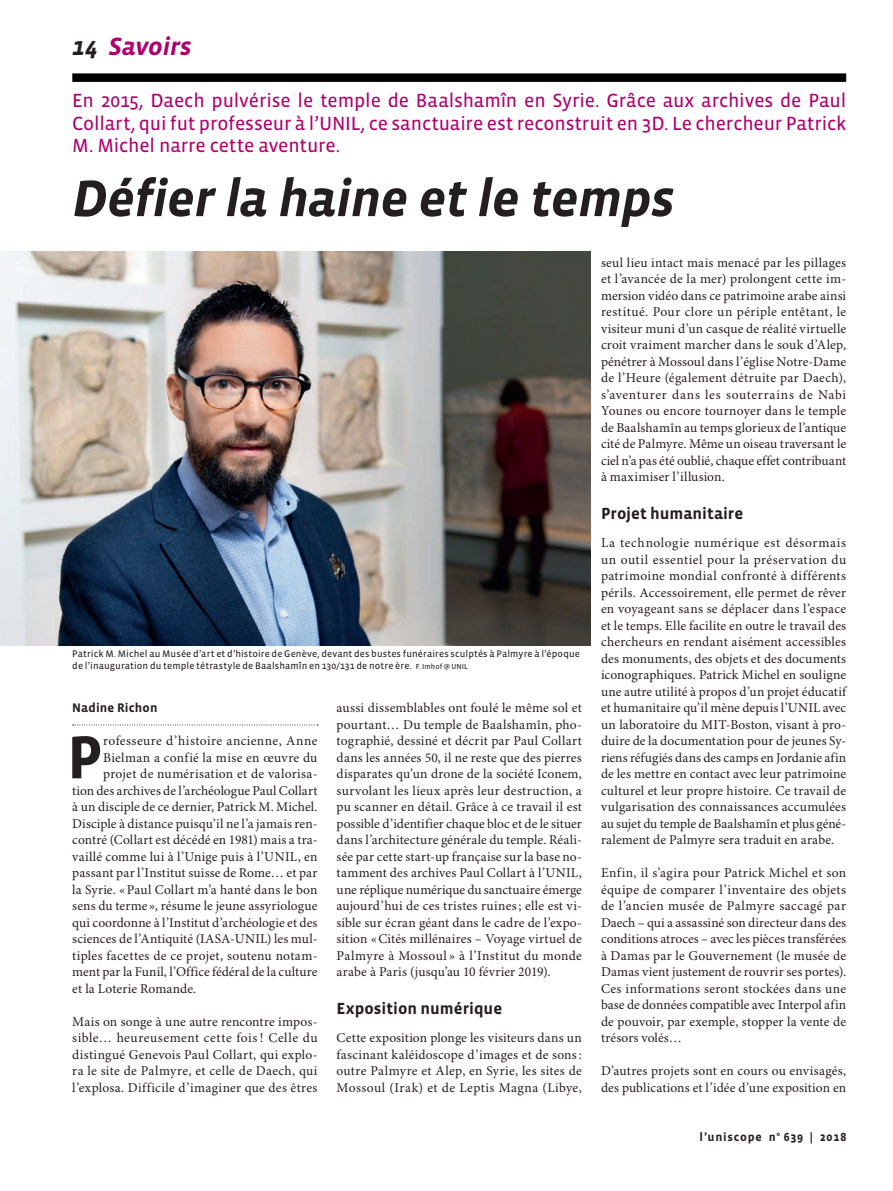
<style>
.page{position:relative;width:893px;height:1191px;background:#fff}
.page>*{position:absolute;margin:0;border:0;box-sizing:border-box;transform-origin:0 0}
.TEXTE_COURANT___LETT{font:700 62.1px "Vista Sans";color:#231f20}
.TITRE_ARTICLE{font:italic 700 52.5px "Vista Sans";letter-spacing:-.015em;color:#231f20}
.RUBRIQUE_HAUT_-_GAUC{font:italic 700 25.5px "Vista Sans";letter-spacing:-.005em;color:#af016e}
.CHAPEAU_ARTICLE{font:19.5px/22.5px "Vista Sans Reg";letter-spacing:-.005em;color:#af016e;text-align:justify}
.INTERTITRE{font:700 16.5px "Vista Sans";color:#231f20}
.TEXTE_COURANT{font:13.5px/16.5px "Minion Pro";letter-spacing:.015em;color:#231f20;text-align:justify}
.TEXTE_COURANT___LETT-2{font:13.5px "Minion Pro";letter-spacing:.01em;color:#231f20}
.TEXTE_COURANT___LETT-3{font:13.5px "Minion Pro";letter-spacing:.03em;color:#231f20}
.SIGNATURE_ARTICLE{font:700 12.75px "Vista Sans";letter-spacing:.01em;color:#231f20}
.t1{font:700 12px "Vista Sans";letter-spacing:.065em;color:#231f20}
.LEGENDES{font:9.75px/11.2px "Vista Sans Reg";letter-spacing:.01em;color:#231f20}
.s1{color:#231f20}
.s2{font-size:7.5px}
</style>
<div class="page">
<div style="left:72px;top:73px;width:774px;height:9px;background:#000"></div>
<svg style="left:73px;top:724px;width:245px;height:1px"></svg>
<img style="left:0;top:252px;width:591px;height:393px">
<p class="RUBRIQUE_HAUT_-_GAUC" style="left:72px;top:33px;width:121px"><span class="s1">14</span> Savoirs</p>
<p class="CHAPEAU_ARTICLE" style="left:72px;top:90px;width:775px">En 2015, Daech pulvérise le temple de Baalshamîn en Syrie. Grâce aux archives de Paul Collart, qui fut professeur à l’UNIL, ce sanctuaire est reconstruit en 3D. Le chercheur Patrick M. Michel narre cette aventure.</p>
<p class="TITRE_ARTICLE" style="left:72px;top:172px;width:604px">Défier la haine et le temps</p>
<p class="LEGENDES" style="left:72px;top:649px;width:509px">Patrick M. Michel au Musée d’art et d’histoire de Genève, devant des bustes funéraires sculptés à Palmyre à l’époque de l’inauguration du temple tétrastyle de Baalshamîn en 130/131 de notre ère. <span class="s2">F. Imhof @ UNIL</span></p>
<p class="SIGNATURE_ARTICLE" style="left:72px;top:701px;width:87px">Nadine Richon</p>
<p class="TEXTE_COURANT___LETT" style="left:67px;top:726px;width:38px">P</p>
<p class="TEXTE_COURANT___LETT-3" style="left:103px;top:733px;width:216px">rofesseure d’histoire ancienne, Anne</p>
<p class="TEXTE_COURANT___LETT-2" style="left:103px;top:749px;width:216px">Bielman a confié la mise en œuvre du</p>
<p class="TEXTE_COURANT___LETT-2" style="left:103px;top:766px;width:216px">projet de numérisation et de valorisa-</p>
<p class="TEXTE_COURANT___LETT-2" style="left:72px;top:782px;width:247px">tion des archives de l’archéologue Paul Collart</p>
<p class="TEXTE_COURANT___LETT-2" style="left:72px;top:799px;width:247px">à un disciple de ce dernier, Patrick M. Michel.</p>
<p class="TEXTE_COURANT___LETT-2" style="left:72px;top:815px;width:247px">Disciple à distance puisqu’il ne l’a jamais ren-</p>
<p class="TEXTE_COURANT___LETT-2" style="left:72px;top:832px;width:247px">contré (Collart est décédé en 1981) mais a tra-</p>
<p class="TEXTE_COURANT___LETT-2" style="left:72px;top:848px;width:247px">vaillé comme lui à l’Unige puis à l’UNIL, en</p>
<p class="TEXTE_COURANT___LETT-2" style="left:72px;top:865px;width:247px">passant par l’Institut suisse de Rome… et par</p>
<p class="TEXTE_COURANT___LETT-2" style="left:72px;top:881px;width:247px">la Syrie. «Paul Collart m’a hanté dans le bon</p>
<p class="TEXTE_COURANT___LETT-2" style="left:72px;top:898px;width:247px">sens du terme », résume le jeune assyriologue</p>
<p class="TEXTE_COURANT___LETT-2" style="left:72px;top:914px;width:247px">qui coordonne à l’Institut d’archéologie et des</p>
<p class="TEXTE_COURANT___LETT-2" style="left:72px;top:931px;width:247px">sciences de l’Antiquité (IASA-UNIL) les mul-</p>
<p class="TEXTE_COURANT___LETT-2" style="left:72px;top:947px;width:247px">tiples facettes de ce projet, soutenu notam-</p>
<p class="TEXTE_COURANT___LETT-2" style="left:72px;top:964px;width:247px">ment par la Funil, l’Office fédéral de la culture</p>
<p class="TEXTE_COURANT___LETT-2" style="left:72px;top:980px;width:126px">et la Loterie Romande.</p>
<p class="TEXTE_COURANT" style="left:72px;top:1014px;width:247px">Mais on songe à une autre rencontre impos&shy;sible… heureusement cette fois ! Celle du distingué Genevois Paul Collart, qui explo&shy;ra le site de Palmyre, et celle de Daech, qui l’explosa. Difficile d’imaginer que des êtres</p>
<p class="TEXTE_COURANT" style="left:337px;top:700px;width:247px">aussi dissemblables ont foulé le même sol et pourtant… Du temple de Baalshamîn, pho&shy;tographié, dessiné et décrit par Paul Collart dans les années 50, il ne reste que des pierres disparates qu’un drone de la société Iconem, survolant les lieux après leur destruction, a pu scanner en détail. Grâce à ce travail il est possible d’identifier chaque bloc et de le situer dans l’architecture générale du temple. Réali&shy;sée par cette start-up française sur la base no&shy;tamment des archives Paul Collart à l’UNIL, une réplique numérique du sanctuaire émerge aujourd’hui de ces tristes ruines; elle est vi&shy;sible sur écran géant dans le cadre de l’expo&shy;sition «Cités millénaires – Voyage virtuel de Palmyre à Mossoul » à l’Institut du monde arabe à Paris (jusqu’au 10 février 2019).</p>
<p class="INTERTITRE" style="left:337px;top:1000px;width:167px">Exposition numérique</p>
<p class="TEXTE_COURANT" style="left:337px;top:1030px;width:247px">Cette exposition plonge les visiteurs dans un fascinant kaléidoscope d’images et de sons: outre Palmyre et Alep, en Syrie, les sites de Mossoul (Irak) et de Leptis Magna (Libye,</p>
<p class="TEXTE_COURANT" style="left:601px;top:255px;width:247px">seul lieu intact mais menacé par les pillages et l’avancée de la mer) prolongent cette im&shy;mersion vidéo dans ce patrimoine arabe ainsi restitué. Pour clore un périple entêtant, le visiteur muni d’un casque de réalité virtuelle croit vraiment marcher dans le souk d’Alep, pénétrer à Mossoul dans l’église Notre-Dame de l’Heure (également détruite par Daech), s’aventurer dans les souterrains de Nabi Younes ou encore tournoyer dans le temple de Baalshamîn au temps glorieux de l’antique cité de Palmyre. Même un oiseau traversant le ciel n’a pas été oublié, chaque effet contribuant à maximiser l’illusion.</p>
<p class="INTERTITRE" style="left:601px;top:505px;width:144px">Projet humanitaire</p>
<p class="TEXTE_COURANT" style="left:601px;top:535px;width:247px">La technologie numérique est désormais un outil essentiel pour la préservation du patrimoine mondial confronté à différents périls. Accessoirement, elle permet de rêver en voyageant sans se déplacer dans l’espace et le temps. Elle facilite en outre le travail des chercheurs en rendant aisément accessibles des monuments, des objets et des documents iconographiques. Patrick Michel en souligne une autre utilité à propos d’un projet éducatif et humanitaire qu’il mène depuis l’UNIL avec un laboratoire du MIT-Boston, visant à pro&shy;duire de la documentation pour de jeunes Sy&shy;riens réfugiés dans des camps en Jordanie afin de les mettre en contact avec leur patrimoine culturel et leur propre histoire. Ce travail de vulgarisation des connaissances accumulées au sujet du temple de Baalshamîn et plus géné&shy;ralement de Palmyre sera traduit en arabe.</p>
<p class="TEXTE_COURANT" style="left:601px;top:865px;width:247px">Enfin, il s’agira pour Patrick Michel et son équipe de comparer l’inventaire des objets de l’ancien musée de Palmyre saccagé par Daech – qui a assassiné son directeur dans des conditions atroces – avec les pièces transférées à Damas par le Gouvernement (le musée de Damas vient justement de rouvrir ses portes).<br>Ces informations seront stockées dans une base de données compatible avec Interpol afin de pouvoir, par exemple, stopper la vente de trésors volés…</p>
<p class="TEXTE_COURANT" style="left:601px;top:1063px;width:247px">D’autres projets sont en cours ou envisagés, des publications et l’idée d’une exposition en</p>
<p class="t1" style="left:700px;top:1130px;width:148px">l’uniscope n° 639 | 2018</p>
</div>
